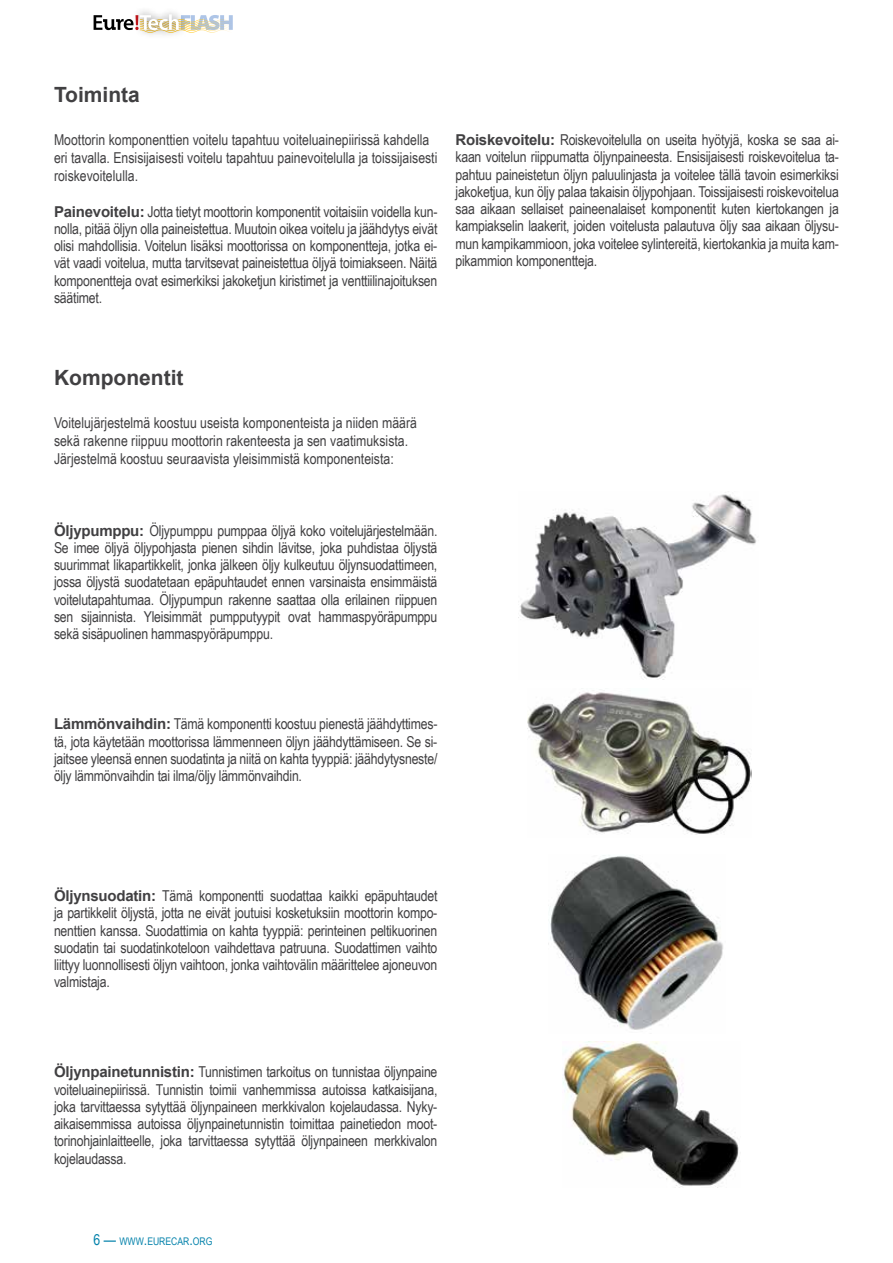
<style>
.page{position:relative;width:893px;height:1263px;background:#fff}
.page>*{position:absolute;margin:0;border:0;box-sizing:border-box;transform-origin:0 0}
.t1{font:700 21px "Arial";color:#414042}
.t2{font:15px/17.2px "Arial Narrow";color:#414042;text-align:justify}
.t3{font:10.5px "Arial Narrow";color:#0482ab}
.s1{font-family:"Arial";font-weight:700}
.s2{font-size:15px}
</style>
<div class="page">
<svg style="left:94px;top:14px;width:139px;height:19px"></svg>
<img style="left:520px;top:494px;width:236px;height:184px">
<img style="left:527px;top:692px;width:225px;height:143px">
<img style="left:550px;top:855px;width:173px;height:175px">
<img style="left:563px;top:1042px;width:176px;height:146px">
<h1 class="t1" style="left:54px;top:81px;width:87px">Toiminta</h1>
<p class="t2" style="left:54px;top:131px;width:385px;line-height:18px;text-align:left">Moottorin komponenttien voitelu tapahtuu voiteluainepiirissä kahdella eri tavalla. Ensisijaisesti voitelu tapahtuu painevoitelulla ja toissijaisesti roiskevoitelulla.</p>
<p class="t2" style="left:54px;top:202px;width:385px"><span class="s1">Painevoitelu:</span> Jotta tietyt moottorin komponentit voitaisiin voidella kun&shy;nolla, pitää öljyn olla paineistettua. Muutoin oikea voitelu ja jäähdytys eivät olisi mahdollisia. Voitelun lisäksi moottorissa on komponentteja, jotka ei&shy;vät vaadi voitelua, mutta tarvitsevat paineistettua öljyä toimiakseen. Näitä komponentteja ovat esimerkiksi jakoketjun kiristimet ja venttiilinajoituksen säätimet.</p>
<p class="t2" style="left:455px;top:131px;width:385px"><span class="s1">Roiskevoitelu:</span> Roiskevoitelulla on useita hyötyjä, koska se saa ai&shy;kaan voitelun riippumatta öljynpaineesta. Ensisijaisesti roiskevoitelua ta&shy;pahtuu paineistetun öljyn paluulinjasta ja voitelee tällä tavoin esimerkiksi jakoketjua, kun öljy palaa takaisin öljypohjaan. Toissijaisesti roiskevoitelua saa aikaan sellaiset paineenalaiset komponentit kuten kiertokangen ja kampiakselin laakerit, joiden voitelusta palautuva öljy saa aikaan öljysu&shy;mun kampikammioon, joka voitelee sylintereitä, kiertokankia ja muita kam&shy;pikammion komponentteja.</p>
<h1 class="t1" style="left:54px;top:364px;width:131px">Komponentit</h1>
<p class="t2" style="left:54px;top:414px;width:365px;line-height:18px;text-align:left">Voitelujärjestelmä koostuu useista komponenteista ja niiden määrä sekä rakenne riippuu moottorin rakenteesta ja sen vaatimuksista.<br>Järjestelmä koostuu seuraavista yleisimmistä komponenteista:</p>
<p class="t2" style="left:54px;top:521px;width:385px"><span class="s1">Öljypumppu:</span> Öljypumppu pumppaa öljyä koko voitelujärjestelmään.<br>Se imee öljyä öljypohjasta pienen sihdin lävitse, joka puhdistaa öljystä suurimmat likapartikkelit, jonka jälkeen öljy kulkeutuu öljynsuodattimeen, jossa öljystä suodatetaan epäpuhtaudet ennen varsinaista ensimmäistä voitelutapahtumaa. Öljypumpun rakenne saattaa olla erilainen riippuen sen sijainnista. Yleisimmät pumpputyypit ovat hammaspyöräpumppu sekä sisäpuolinen hammaspyöräpumppu.</p>
<p class="t2" style="left:54px;top:715px;width:385px"><span class="s1">Lämmönvaihdin:</span> Tämä komponentti koostuu pienestä jäähdyttimes&shy;tä, jota käytetään moottorissa lämmenneen öljyn jäähdyttämiseen. Se si&shy;jaitsee yleensä ennen suodatinta ja niitä on kahta tyyppiä: jäähdytysneste/ öljy lämmönvaihdin tai ilma/öljy lämmönvaihdin.</p>
<p class="t2" style="left:54px;top:886px;width:385px"><span class="s1">Öljynsuodatin:</span> Tämä komponentti suodattaa kaikki epäpuhtaudet ja partikkelit öljystä, jotta ne eivät joutuisi kosketuksiin moottorin kompo&shy;nenttien kanssa. Suodattimia on kahta tyyppiä: perinteinen peltikuorinen suodatin tai suodatinkoteloon vaihdettava patruuna. Suodattimen vaihto liittyy luonnollisesti öljyn vaihtoon, jonka vaihtovälin määrittelee ajoneuvon valmistaja.</p>
<p class="t2" style="left:54px;top:1063px;width:385px"><span class="s1">Öljynpainetunnistin:</span> Tunnistimen tarkoitus on tunnistaa öljynpaine voiteluainepiirissä. Tunnistin toimii vanhemmissa autoissa katkaisijana, joka tarvittaessa sytyttää öljynpaineen merkkivalon kojelaudassa. Nyky&shy;aikaisemmissa autoissa öljynpainetunnistin toimittaa painetiedon moot&shy;torinohjainlaitteelle, joka tarvittaessa sytyttää öljynpaineen merkkivalon kojelaudassa.</p>
<p class="t3" style="left:94px;top:1233px;width:120px"><span class="s2">6 —</span> WWW<span class="s2">.</span>EURECAR<span class="s2">.</span>ORG</p>
</div>
